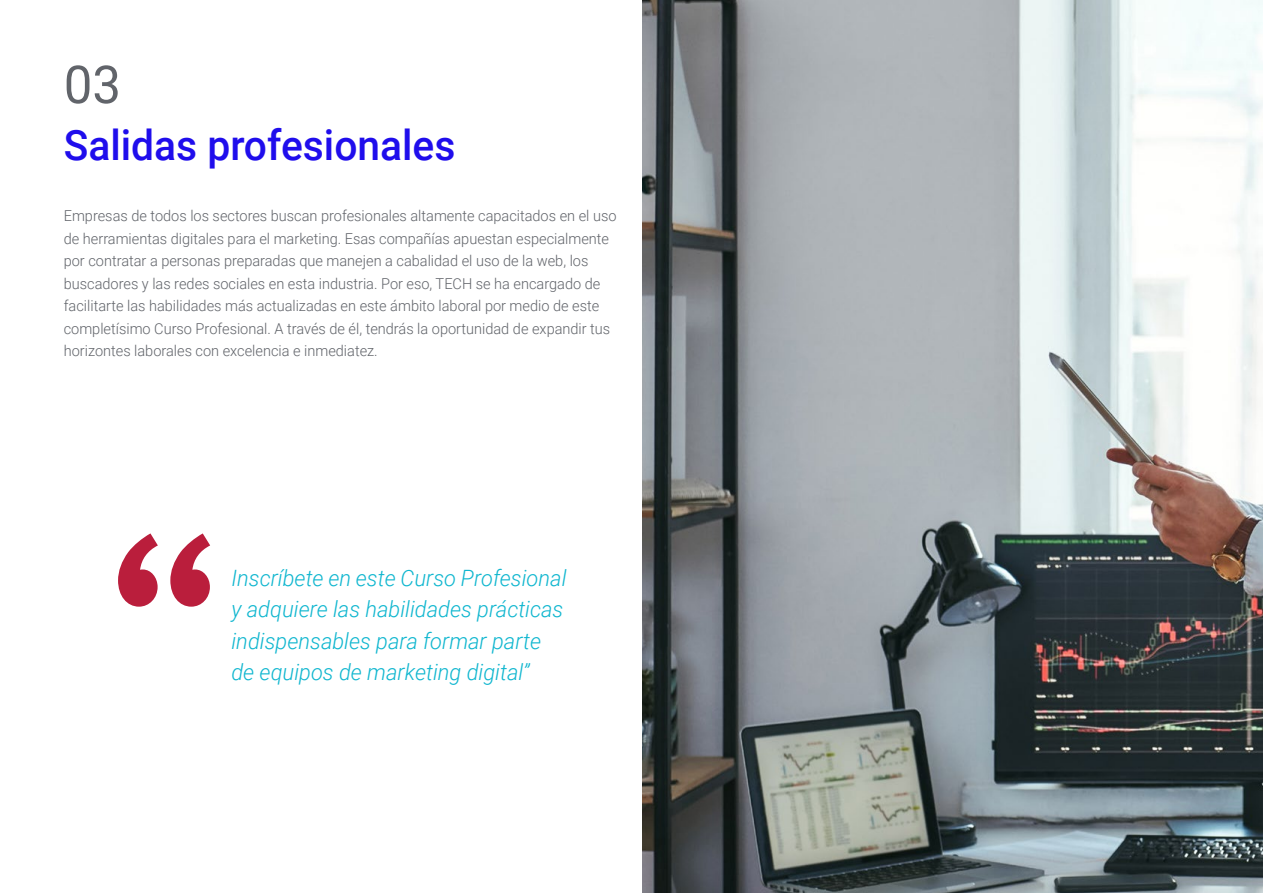
<style>
.page{position:relative;width:1263px;height:893px;background:#fff}
.page>*{position:absolute;margin:0;border:0;box-sizing:border-box;transform-origin:0 0}
.t1{font:52.5px "Roboto";color:#61646a}
.t2{font:500 42px "Roboto";color:#1f0dec}
.t3{font:italic 300 22.5px/31.5px "Roboto";color:#0fb6cf}
.t4{font:300 15px/22.5px "Roboto";color:#61646a}
</style>
<div class="page">
<img style="left:642px;top:0;width:621px;height:893px">
<svg style="left:118px;top:533px;width:92px;height:74px"></svg>
<h1 class="t1" style="left:64px;top:48px;width:59px">03</h1>
<h2 class="t2" style="left:64px;top:115px;width:393px">Salidas profesionales</h2>
<p class="t4" style="left:64px;top:204px;width:554px">Empresas de todos los sectores buscan profesionales altamente capacitados en el uso de herramientas digitales para el marketing. Esas compañías apuestan especialmente por contratar a personas preparadas que manejen a cabalidad el uso de la web, los buscadores y las redes sociales en esta industria. Por eso, TECH se ha encargado de facilitarte las habilidades más actualizadas en este ámbito laboral por medio de este completísimo Curso Profesional. A través de él, tendrás la oportunidad de expandir tus horizontes laborales con excelencia e inmediatez.</p>
<h3 class="t3" style="left:231px;top:561px;width:337px">Inscríbete en este Curso Profesional y adquiere las habilidades prácticas indispensables para formar parte de equipos de marketing digital”</h3>
</div>
